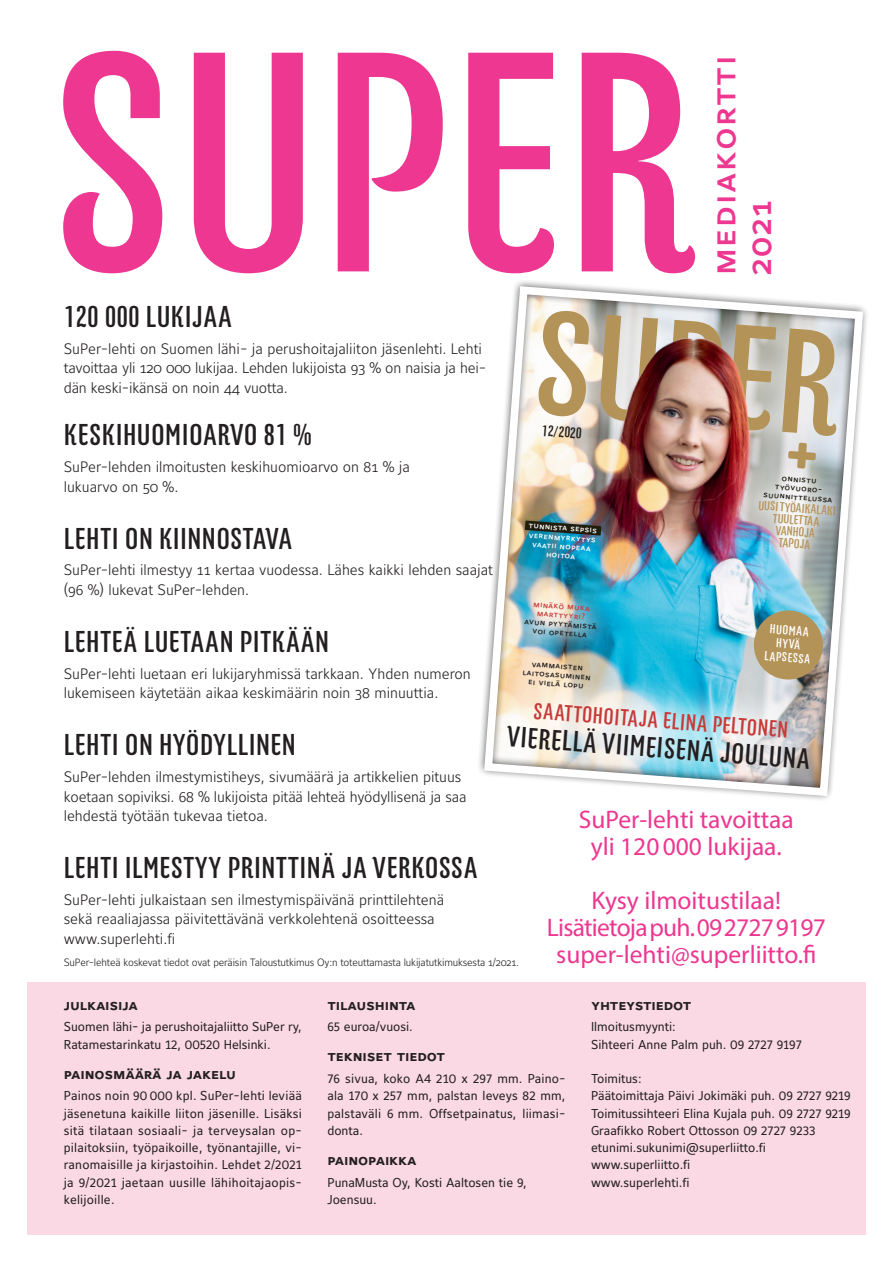
<style>
.page{position:relative;width:893px;height:1263px;background:#fff}
.page>*{position:absolute;margin:0;border:0;box-sizing:border-box;transform-origin:0 0}
.t1{font:311.55px "Kurry Pro";color:#ed3790}
.t2{font:147.6px "Kurry Pro";color:#b49358}
.Leipäteksti_Mediakor{font:33.9px "Maurea Medium Caps";letter-spacing:.05em;color:#ed3790}
.Mediakortin_iso_otsi{font:30px "Kurry Pro";letter-spacing:.015em;color:#231f20}
.t3{font:28.95px "Kurry Pro";color:#231f20}
.Leipäteksti_Mediakor-2{font:25.5px "Myriad Pro";color:#ed3790}
.Leipäteksti_Mediakor-3{font:25.5px/27px "Myriad Pro";letter-spacing:-.03em;color:#ed3790;text-align:center}
.t4{font:23.1px "Kurry Pro";color:#c63b3a}
.t5{font:15.3px "Kurry Pro";color:#211d14}
.leipis_garamond{font:300 15px/19.5px "Maurea";color:#231f20}
.Mediakortin_väliotsi{font:15px "Maurea Bold Caps";letter-spacing:-.01em;color:#231f20}
.t6{font:13.05px/11.9px "Kurry Pro";color:#b49358;text-align:center}
.t7{font:13.05px/13.6px "Kurry Pro";color:#fff;text-align:center}
.Leipäteksti_Mediakor-4{font:12.75px/17.2px "Maurea Regular Lf";color:#231f20}
.kuvateksti{font:300 10.5px "Maurea";letter-spacing:-.015em;color:#231f20}
.t8{font:8.25px/8.9px "Maurea Medium Caps";color:#231f20;text-align:center}
.t9{font:8.25px/9.8px "Maurea Medium Caps";color:#fff}
.t10{font:8.25px/8.9px "Maurea Medium Caps";color:#211d14;text-align:center}
.s1{color:#c63b3a}
</style>
<div class="page">
<div style="left:27px;top:982px;width:839px;height:252px;background:#fad9e5"></div>
<img style="left:480px;top:282px;width:387px;height:518px">
<p class="t1" style="left:49px;top:-59px;width:650px">SUPER</p>
<p class="Leipäteksti_Mediakor" style="left:705px;top:275px;width:221px;rotate:-90deg">mediakortti</p>
<p class="Leipäteksti_Mediakor" style="left:740px;top:275px;width:76px;rotate:-90deg">2021</p>
<p class="Mediakortin_iso_otsi" style="left:64px;top:295px;width:170px">120 000 LUKIJAA</p>
<p class="leipis_garamond" style="left:64px;top:340px;width:424px">SuPer-lehti on Suomen lähi- ja perushoitajaliiton jäsenlehti. Lehti tavoittaa yli 120 000 lukijaa. Lehden lukijoista 93 % on naisia ja hei&shy;dän keski-ikänsä on noin 44 vuotta.</p>
<p class="Mediakortin_iso_otsi" style="left:64px;top:414px;width:250px">KESKIHUOMIOARVO 81 %</p>
<p class="leipis_garamond" style="left:64px;top:458px;width:348px">SuPer-lehden ilmoitusten keskihuomioarvo on 81 % ja lukuarvo on 50 %.</p>
<p class="Mediakortin_iso_otsi" style="left:64px;top:517px;width:230px">LEHTI ON KIINNOSTAVA</p>
<p class="leipis_garamond" style="left:64px;top:561px;width:431px">SuPer-lehti ilmestyy 11 kertaa vuodessa. Lähes kaikki lehden saajat (96 %) lukevat SuPer-lehden.</p>
<p class="Mediakortin_iso_otsi" style="left:64px;top:620px;width:267px">LEHTEÄ LUETAAN PITKÄÄN</p>
<p class="leipis_garamond" style="left:64px;top:664px;width:409px">SuPer-lehti luetaan eri lukijaryhmissä tarkkaan. Yhden numeron lukemiseen käytetään aikaa keskimäärin noin 38 minuuttia.</p>
<p class="Mediakortin_iso_otsi" style="left:64px;top:723px;width:233px">LEHTI ON HYÖDYLLINEN</p>
<p class="leipis_garamond" style="left:64px;top:768px;width:404px">SuPer-lehden ilmestymistiheys, sivumäärä ja artikkelien pituus koetaan sopiviksi. 68 % lukijoista pitää lehteä hyödyllisenä ja saa lehdestä työtään tukevaa tietoa.</p>
<p class="Mediakortin_iso_otsi" style="left:64px;top:846px;width:416px">LEHTI ILMESTYY PRINTTINÄ JA VERKOSSA</p>
<p class="leipis_garamond" style="left:64px;top:891px;width:382px">SuPer-lehti julkaistaan sen ilmestymispäivänä printtilehtenä</p>
<p class="leipis_garamond" style="left:64px;top:910px;width:373px">sekä reaaliajassa päivitettävänä verkkolehtenä osoitteessa</p>
<p class="leipis_garamond" style="left:64px;top:930px;width:113px">www.superlehti.fi</p>
<p class="t2" style="left:541px;top:257px;width:309px;rotate:4deg">SUPER</p>
<p class="t5" style="left:543px;top:420px;width:41px;rotate:4deg">12/2020</p>
<p class="t10" style="left:765px;top:473px;width:71px;rotate:4deg">onnistu työvuoro&shy;suunnittelussa</p>
<p class="t6" style="left:759px;top:499px;width:79px;rotate:4deg">UUSI TYÖAIKALAKI<br>TUULETTAA<br>VANHOJA<br>TAPOJA</p>
<p class="t9" style="left:529px;top:521px;width:70px;rotate:4deg">tunnista sepsis verenmyrkytys</p>
<p class="t9" style="left:532px;top:540px;width:60px;line-height:8.9px;text-align:center;rotate:4deg">vaatii nopeaa hoitoa</p>
<p class="t8" style="left:526px;top:599px;width:74px;rotate:4deg"><span class="s1">minäkö muka marttyyri?<br></span>avun pyytämistä voi opetella</p>
<p class="t7" style="left:767px;top:622px;width:48px;rotate:4deg">HUOMAA<br>HYVÄ<br>LAPSESSA</p>
<p class="t8" style="left:523px;top:659px;width:70px;rotate:4deg">vammaisten laitosasuminen ei vielä lopu</p>
<p class="t4" style="left:534px;top:695px;width:257px;rotate:4deg">SAATTOHOITAJA ELINA PELTONEN</p>
<p class="t3" style="left:508px;top:716px;width:306px;rotate:4deg">VIERELLÄ VIIMEISENÄ JOULUNA</p>
<p class="Leipäteksti_Mediakor-2" style="left:579px;top:804px;width:216px">SuPer-lehti tavoittaa</p>
<p class="Leipäteksti_Mediakor-2" style="left:591px;top:831px;width:193px">yli 120 000 lukijaa.</p>
<p class="Leipäteksti_Mediakor-3" style="left:547px;top:887px;width:280px">Kysy ilmoitustilaa!<br>Lisätietoja puh. 09 2727 9197</p>
<p class="Leipäteksti_Mediakor-2" style="left:556px;top:939px;width:262px">super-lehti@superliitto.fi</p>
<p class="kuvateksti" style="left:64px;top:956px;width:457px">SuPer-lehteä koskevat tiedot ovat peräisin Taloustutkimus Oy:n toteuttamasta lukijatutkimuksesta 1/2021.</p>
<p class="Mediakortin_väliotsi" style="left:64px;top:996px;width:76px">julkaisija</p>
<p class="Leipäteksti_Mediakor-4" style="left:64px;top:1019px;width:240px">Suomen lähi- ja perushoitajaliitto SuPer ry,<br>Ratamestarinkatu 12, 00520 Helsinki.</p>
<p class="Mediakortin_väliotsi" style="left:64px;top:1065px;width:174px">painosmäärä ja jakelu</p>
<p class="Leipäteksti_Mediakor-4" style="left:64px;top:1088px;width:240px;text-align:justify">Painos noin 90 000 kpl. SuPer-lehti leviää jäsenetuna kaikille liiton jäsenille. Lisäksi sitä tilataan sosiaali- ja terveysalan op&shy;pilaitoksiin, työpaikoille, työnantajille, vi&shy;ranomaisille ja kirjastoihin. Lehdet 2/2021 ja 9/2021 jaetaan uusille lähihoitajaopis&shy;kelijoille.</p>
<p class="Mediakortin_väliotsi" style="left:327px;top:996px;width:90px">tilaushinta</p>
<p class="Leipäteksti_Mediakor-4" style="left:327px;top:1019px;width:87px">65 euroa/vuosi.</p>
<p class="Mediakortin_väliotsi" style="left:327px;top:1048px;width:119px">tekniset tiedot</p>
<p class="Leipäteksti_Mediakor-4" style="left:327px;top:1071px;width:240px;text-align:justify">76 sivua, koko A4 210 x 297 mm. Paino&shy;ala 170 x 257 mm, palstan leveys 82 mm, palstaväli 6 mm. Offsetpainatus, liimasi&shy;donta.</p>
<p class="Mediakortin_väliotsi" style="left:327px;top:1151px;width:91px">painopaikka</p>
<p class="Leipäteksti_Mediakor-4" style="left:327px;top:1174px;width:201px">PunaMusta Oy, Kosti Aaltosen tie 9,</p>
<p class="Leipäteksti_Mediakor-4" style="left:327px;top:1191px;width:51px">Joensuu.</p>
<p class="Mediakortin_väliotsi" style="left:591px;top:996px;width:102px">yhteystiedot</p>
<p class="Leipäteksti_Mediakor-4" style="left:591px;top:1019px;width:212px">Ilmoitusmyynti:<br>Sihteeri Anne Palm puh. 09 2727 9197</p>
<p class="Leipäteksti_Mediakor-4" style="left:591px;top:1071px;width:261px">Toimitus:<br>Päätoimittaja Päivi Jokimäki puh. 09 2727 9219</p>
<p class="Leipäteksti_Mediakor-4" style="left:591px;top:1105px;width:261px">Toimitussihteeri Elina Kujala puh. 09 2727 9219</p>
<p class="Leipäteksti_Mediakor-4" style="left:591px;top:1122px;width:226px">Graafikko Robert Ottosson 09 2727 9233</p>
<p class="Leipäteksti_Mediakor-4" style="left:591px;top:1140px;width:176px">etunimi.sukunimi@superliitto.fi</p>
<p class="Leipäteksti_Mediakor-4" style="left:591px;top:1157px;width:101px">www.superliitto.fi</p>
<p class="Leipäteksti_Mediakor-4" style="left:591px;top:1174px;width:100px">www.superlehti.fi</p>
</div>
